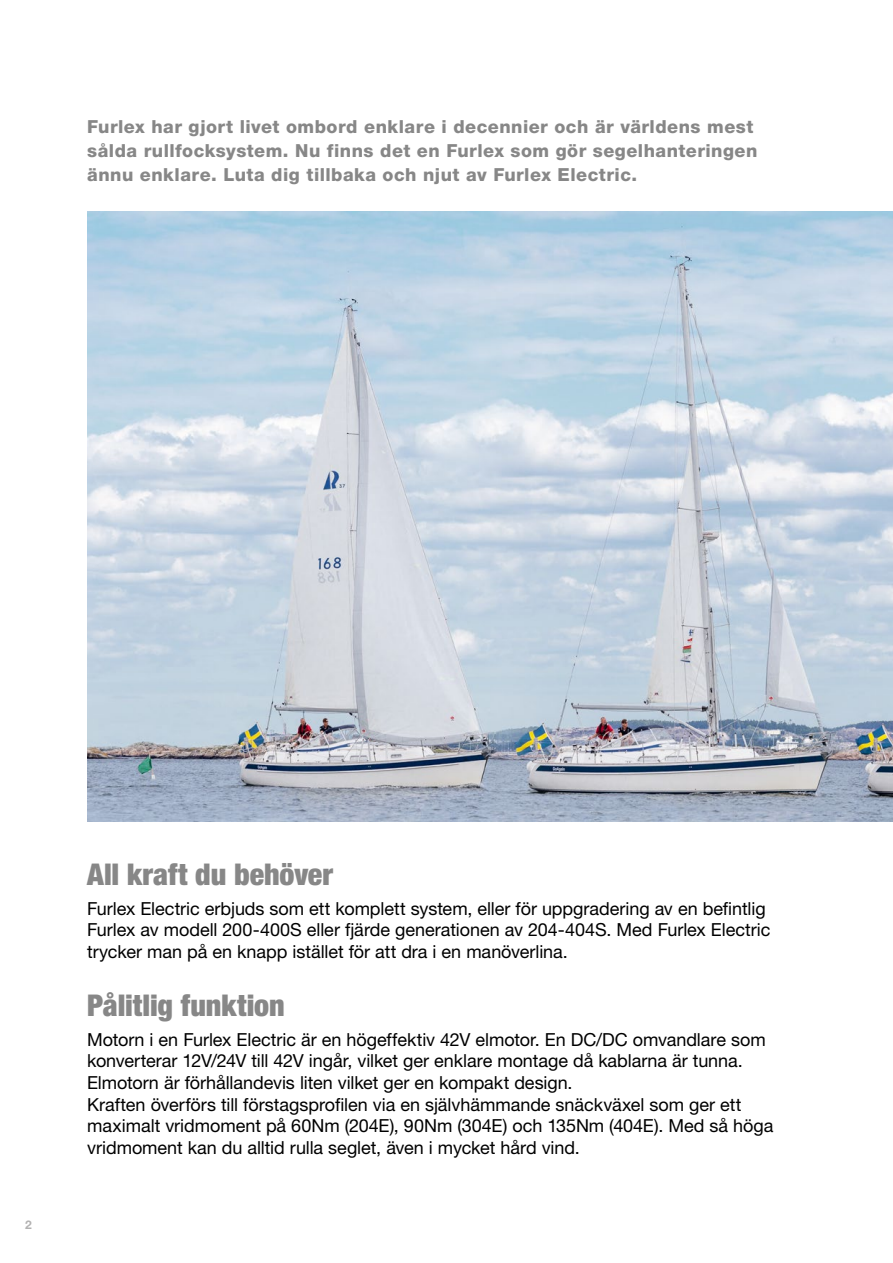
<style>
.page{position:relative;width:893px;height:1263px;background:#fff}
.page>*{position:absolute;margin:0;border:0;box-sizing:border-box;transform-origin:0 0}
.t1{font:900 condensed 30px "Helvetica Neue LT Pro";letter-spacing:-.005em;color:#878787}
.t2{font:18px/21.6px "Helvetica Neue LT Pro";letter-spacing:-.005em;color:#000}
.t3{font:800 18px/24px "Helvetica Neue LT Pro";letter-spacing:.025em;color:#878787}
.t4{font:700 12px "Helvetica Neue LT Pro";color:#b3b2b2}
</style>
<div class="page">
<img style="left:87px;top:212px;width:806px;height:609px">
<p class="t3" style="left:87px;top:115px;width:672px">Furlex har gjort livet ombord enklare i decennier och är världens mest sålda rullfocksystem. Nu finns det en Furlex som gör segelhanteringen ännu enklare. Luta dig tillbaka och njut av Furlex Electric.</p>
<p class="t4" style="left:25px;top:1217px;width:8px">2</p>
<h1 class="t1" style="left:87px;top:855px;width:247px">All kraft du behöver</h1>
<p class="t2" style="left:87px;top:897px;width:685px">Furlex Electric erbjuds som ett komplett system, eller för uppgradering av en befintlig<br>Furlex av modell 200-400S eller fjärde generationen av 204-404S. Med Furlex Electric trycker man på en knapp istället för att dra i en manöverlina.</p>
<h1 class="t1" style="left:87px;top:986px;width:199px">Pålitlig funktion</h1>
<p class="t2" style="left:87px;top:1028px;width:688px">Motorn i en Furlex Electric är en högeffektiv 42V elmotor. En DC/DC omvandlare som konverterar 12V/24V till 42V ingår, vilket ger enklare montage då kablarna är tunna.<br>Elmotorn är förhållandevis liten vilket ger en kompakt design.<br>Kraften överförs till förstagsprofilen via en självhämmande snäckväxel som ger ett maximalt vridmoment på 60Nm (204E), 90Nm (304E) och 135Nm (404E). Med så höga vridmoment kan du alltid rulla seglet, även i mycket hård vind.</p>
</div>
